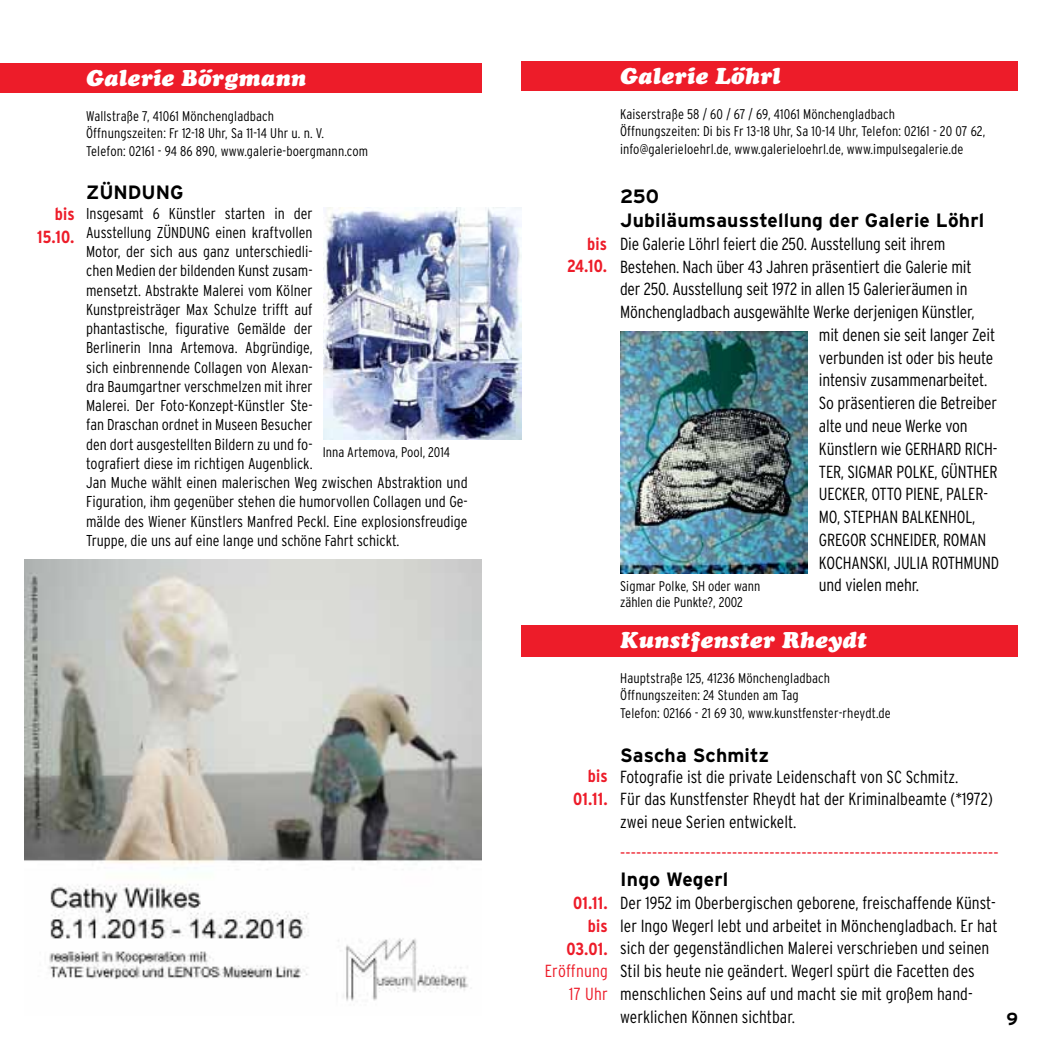
<style>
.page{position:relative;width:1042px;height:1042px;background:#fff}
.page>*{position:absolute;margin:0;border:0;box-sizing:border-box;transform-origin:0 0}
.t1{font:italic 22.75px "Cooper Black Std";letter-spacing:.01em;color:#fff}
.t2{font:300 condensed 19.25px "Interstate";color:#ed1c29}
.t3{font:700 19.25px/24.5px "Interstate";letter-spacing:.01em;color:#000}
.t4{font:300 condensed 17.5px/22.8px "Interstate";letter-spacing:-.01em;color:#000}
.t5{font:700 condensed 17.5px/22.8px "Interstate";letter-spacing:.01em;color:#ed1c29;text-align:right}
.t6{font:300 condensed 17.5px/22.8px "Interstate";letter-spacing:.01em;color:#ed1c29;text-align:right}
.t7{font:700 17.5px "Interstate";color:#000}
.t8{font:300 condensed 15.75px/19.2px "Interstate";color:#000}
.t9{font:300 condensed 14px/17.5px "Interstate";letter-spacing:.01em;color:#000}
</style>
<div class="page">
<img style="left:25px;top:559px;width:456px;height:442px">
<div style="left:521px;top:61px;width:496px;height:30px;background:#ed1c29"></div>
<img style="left:620px;top:331px;width:187px;height:242px">
<div style="left:0;top:63px;width:481px;height:30px;background:#ed1c29"></div>
<img style="left:324px;top:207px;width:197px;height:232px">
<div style="left:521px;top:625px;width:496px;height:31px;background:#ed1c29"></div>
<p class="t5" style="left:37px;top:203px;width:39px">bis<br>15.10.</p>
<h1 class="t1" style="left:86px;top:63px;width:221px">Galerie Börgmann</h1>
<p class="t9" style="left:86px;top:107px;width:284px">Wallstraße 7, 41061 Mönchengladbach<br>Öffnungszeiten: Fr 12-18 Uhr, Sa 11-14 Uhr u. n. V.<br>Telefon: 02161 - 94 86 890, www.galerie-boergmann.com</p>
<p class="t3" style="left:86px;top:180px;width:99px">ZÜNDUNG</p>
<p class="t8" style="left:86px;top:203px;width:383px">Insgesamt 6 Künstler starten in der<br>Ausstellung ZÜNDUNG einen kraftvollen<br>Motor, der sich aus ganz unterschiedli-<br>chen Medien der bildenden Kunst zusam-<br>mensetzt. Abstrakte Malerei vom Kölner<br>Kunstpreisträger Max Schulze trifft auf<br>phantastische, figurative Gemälde der<br>Berlinerin Inna Artemova. Abgründige,<br>sich einbrennende Collagen von Alexan-<br>dra Baumgartner verschmelzen mit ihrer<br>Malerei. Der Foto-Konzept-Künstler Ste-<br>fan Draschan ordnet in Museen Besucher<br>den dort ausgestellten Bildern zu und fo-<br>tografiert diese im richtigen Augenblick.<br>Jan Muche wählt einen malerischen Weg zwischen Abstraktion und Figuration, ihm gegenüber stehen die humorvollen Collagen und Ge&shy;mälde des Wiener Künstlers Manfred Peckl. Eine explosionsfreudige Truppe, die uns auf eine lange und schöne Fahrt schickt.</p>
<p class="t9" style="left:323px;top:443px;width:129px">Inna Artemova, Pool, 2014</p>
<p class="t5" style="left:567px;top:232px;width:42px">bis<br>24.10.</p>
<p class="t5" style="left:573px;top:765px;width:36px">bis<br>01.11.</p>
<p class="t5" style="left:566px;top:891px;width:43px">01.11. bis<br>03.01.</p>
<p class="t6" style="left:545px;top:959px;width:65px">Eröffnung<br>17 Uhr</p>
<h1 class="t1" style="left:620px;top:62px;width:162px">Galerie Löhrl</h1>
<p class="t9" style="left:620px;top:105px;width:367px">Kaiserstraße 58 / 60 / 67 / 69, 41061 Mönchengladbach<br>Öffnungszeiten: Di bis Fr 13-18 Uhr, Sa 10-14 Uhr, Telefon: 02161 - 20 07 62, info@galerieloehrl.de, www.galerieloehrl.de, www.impulsegalerie.de</p>
<p class="t3" style="left:620px;top:183px;width:366px">250<br>Jubiläumsausstellung der Galerie Löhrl</p>
<p class="t4" style="left:620px;top:232px;width:327px">Die Galerie Löhrl feiert die 250. Ausstellung seit ihrem</p>
<p class="t4" style="left:620px;top:255px;width:353px">Bestehen. Nach über 43 Jahren präsentiert die Galerie mit</p>
<p class="t4" style="left:620px;top:278px;width:349px">der 250. Ausstellung seit 1972 in allen 15 Galerieräumen in</p>
<p class="t4" style="left:620px;top:300px;width:356px">Mönchengladbach ausgewählte Werke derjenigen Künstler,</p>
<p class="t4" style="left:819px;top:323px;width:178px">mit denen sie seit langer Zeit</p>
<p class="t4" style="left:819px;top:346px;width:176px">verbunden ist oder bis heute</p>
<p class="t4" style="left:819px;top:369px;width:170px">intensiv zusammenarbeitet.</p>
<p class="t4" style="left:819px;top:391px;width:179px">So präsentieren die Betreiber</p>
<p class="t4" style="left:819px;top:414px;width:150px">alte und neue Werke von</p>
<p class="t4" style="left:819px;top:437px;width:180px">Künstlern wie GERHARD RICH-</p>
<p class="t4" style="left:819px;top:460px;width:180px">TER, SIGMAR POLKE, GÜNTHER</p>
<p class="t4" style="left:819px;top:482px;width:171px">UECKER, OTTO PIENE, PALER-</p>
<p class="t4" style="left:819px;top:505px;width:158px">MO, STEPHAN BALKENHOL,</p>
<p class="t4" style="left:819px;top:528px;width:169px">GREGOR SCHNEIDER, ROMAN</p>
<p class="t4" style="left:819px;top:551px;width:182px">KOCHANSKI, JULIA ROTHMUND</p>
<p class="t9" style="left:620px;top:577px;width:142px">Sigmar Polke, SH oder wann</p>
<p class="t4" style="left:819px;top:573px;width:102px">und vielen mehr.</p>
<p class="t9" style="left:620px;top:593px;width:124px">zählen die Punkte?, 2002</p>
<h1 class="t1" style="left:620px;top:626px;width:248px">Kunstfenster Rheydt</h1>
<p class="t9" style="left:620px;top:669px;width:272px">Hauptstraße 125, 41236 Mönchengladbach<br>Öffnungszeiten: 24 Stunden am Tag<br>Telefon: 02166 - 21 69 30, www.kunstfenster-rheydt.de</p>
<p class="t3" style="left:620px;top:742px;width:151px">Sascha Schmitz</p>
<p class="t4" style="left:620px;top:765px;width:374px">Fotografie ist die private Leidenschaft von SC Schmitz.<br>Für das Kunstfenster Rheydt hat der Kriminalbeamte (*1972) zwei neue Serien entwickelt.</p>
<p class="t2" style="left:620px;top:841px;width:380px">-----------------------------------------------------------------------</p>
<p class="t3" style="left:620px;top:867px;width:110px">Ingo Wegerl</p>
<p class="t4" style="left:620px;top:891px;width:379px">Der 1952 im Oberbergischen geborene, freischaffende Künst&shy;ler Ingo Wegerl lebt und arbeitet in Mönchengladbach. Er hat sich der gegenständlichen Malerei verschrieben und seinen Stil bis heute nie geändert. Wegerl spürt die Facetten des menschlichen Seins auf und macht sie mit großem hand&shy;werklichen Können sichtbar.</p>
<p class="t7" style="left:1006px;top:1008px;width:13px">9</p>
</div>
